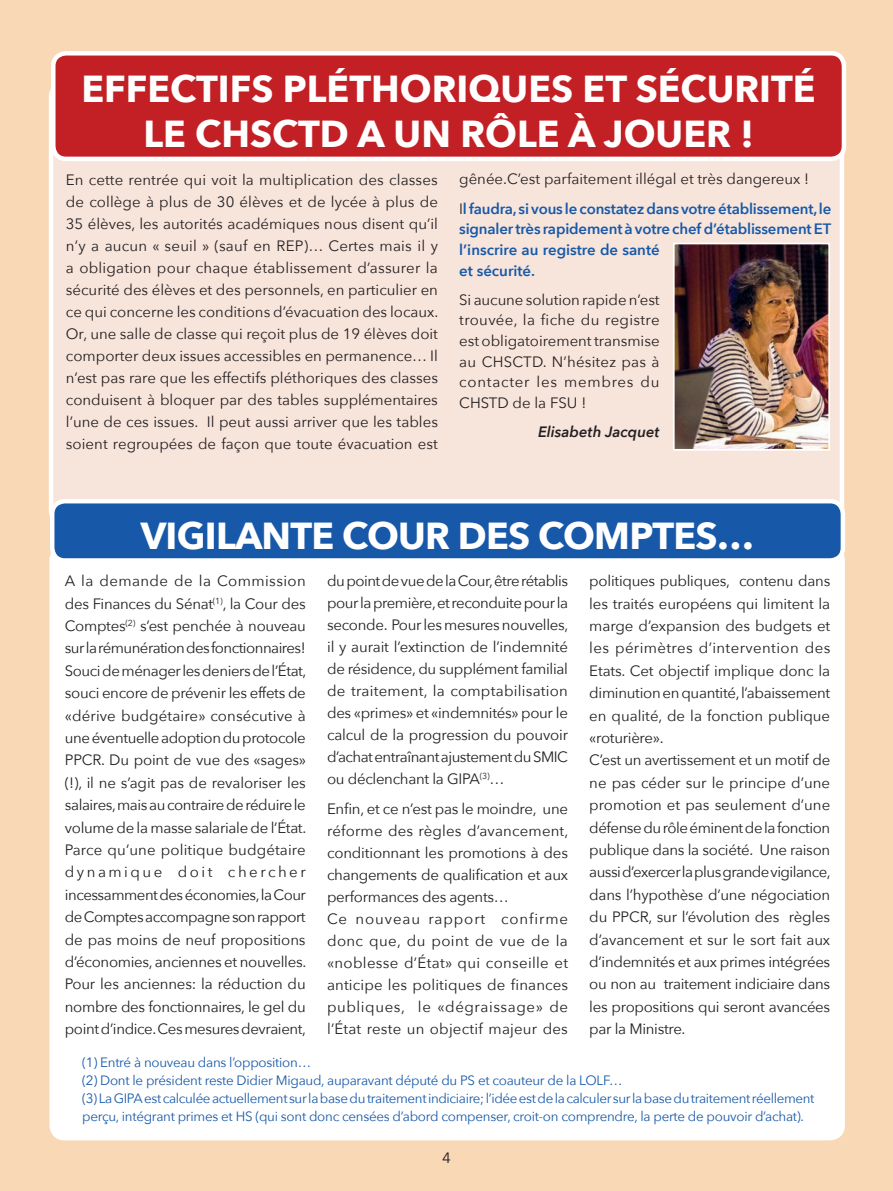
<style>
.page{position:relative;width:893px;height:1191px;background:#f8d8b5}
.page>*{position:absolute;margin:0;border:0;box-sizing:border-box;transform-origin:0 0}
.t1{font:700 37.5px/45px "Avenir Next";color:#fff;text-align:center}
.t2{font:700 37.5px "Avenir Next";letter-spacing:-.02em;color:#fff}
.t3{font:15px/22.4px "Avenir Next";letter-spacing:-.01em;color:#231f20;text-align:justify}
.t4{font:15px/21.9px "Avenir Next";letter-spacing:.01em;color:#231f20}
.t5{font:600 15px/20.7px "Avenir Next";letter-spacing:-.01em;color:#1759a8}
.t6{font:italic 600 15px "Avenir Next";color:#231f20}
.t7{font:13.5px/18px "Avenir Next";letter-spacing:-.02em;color:#1759a8}
.s1{font-weight:400;color:#231f20}
</style>
<div class="page">
<div style="left:52px;top:547px;width:791px;height:591px;background:#fff;border-radius:13px"></div>
<div style="left:49px;top:545px;width:796px;height:595px;border:4px solid #fff;border-radius:13px"></div>
<div style="left:51px;top:84px;width:791px;height:439px;background:#f7e4db;border-radius:13px"></div>
<div style="left:52px;top:501px;width:791px;height:59px;background:#1759a8;border-radius:13px"></div>
<div style="left:50px;top:499px;width:795px;height:64px;border:4px solid #fff;border-radius:13px"></div>
<div style="left:53px;top:53px;width:791px;height:106px;background:#c32026;border-radius:13px"></div>
<div style="left:51px;top:51px;width:795px;height:110px;border:4px solid #fff;border-radius:13px"></div>
<img style="left:676px;top:246px;width:151px;height:202px">
<div style="left:673px;top:243px;width:157px;height:208px;border:2px solid #fff"></div>
<h1 class="t1" style="left:81px;top:66px;width:736px">EFFECTIFS PLÉTHORIQUES ET SÉCURITÉ<br>LE CHSCTD A UN RÔLE À JOUER !</h1>
<p class="t3" style="left:66px;top:168px;width:374px">En cette rentrée qui voit la multiplication des classes de collège à plus de 30 élèves et de lycée à plus de 35 élèves, les autorités académiques nous disent qu’il n’y a aucun « seuil » (sauf en REP)… Certes mais il y a obligation pour chaque établissement d’assurer la sécurité des élèves et des personnels, en particulier en ce qui concerne les conditions d’évacuation des locaux.<br>Or, une salle de classe qui reçoit plus de 19 élèves doit comporter deux issues accessibles en permanence… Il n’est pas rare que les effectifs pléthoriques des classes conduisent à bloquer par des tables supplémentaires l’une de ces issues. Il peut aussi arriver que les tables soient regroupées de façon que toute évacuation est</p>
<p class="t5" style="left:459px;top:165px;width:374px;line-height:29.1px"><span class="s1">gênée.C’est parfaitement illégal et très dangereux !<br>I</span>l faudra, si vous le constatez dans votre établissement, le</p>
<p class="t5" style="left:459px;top:219px;width:374px">signaler très rapidement à votre chef d’établissement ET l’inscrire au registre de santé<br>et sécurité.</p>
<p class="t3" style="left:459px;top:289px;width:202px;line-height:20.7px">Si aucune solution rapide n’est trouvée, la fiche du registre est obligatoirement transmise au CHSCTD. N’hésitez pas à contacter les membres du CHSTD de la FSU !</p>
<p class="t6" style="left:538px;top:423px;width:123px">Elisabeth Jacquet</p>
<h1 class="t2" style="left:141px;top:513px;width:615px">VIGILANTE COUR DES COMPTES…</h1>
<p class="t3" style="left:65px;top:570px;width:243px">A la demande de la Commission des Finances du Sénat<sup>(1)</sup>, la Cour des Comptes<sup>(2)</sup> s’est penchée à nouveau sur la rémunération des fonctionnaires!<br>Souci de ménager les deniers de l’État, souci encore de prévenir les effets de «dérive budgétaire» consécutive à une éventuelle adoption du protocole PPCR. Du point de vue des «sages» (!), il ne s’agit pas de revaloriser les salaires, mais au contraire de réduire le volume de la masse salariale de l’État.<br>Parce qu’une politique budgétaire dynamique doit chercher incessamment des économies, la Cour de Comptes accompagne son rapport de pas moins de neuf propositions d’économies, anciennes et nouvelles.<br>Pour les anciennes: la réduction du nombre des fonctionnaires, le gel du point d’indice. Ces mesures devraient,</p>
<p class="t3" style="left:327px;top:570px;width:243px;line-height:21.9px">du point de vue de la Cour, être rétablis pour la première, et reconduite pour la seconde. Pour les mesures nouvelles, il y aurait l’extinction de l’indemnité de résidence, du supplément familial de traitement, la comptabilisation des «primes» et «indemnités» pour le calcul de la progression du pouvoir d’achat entraînant ajustement du SMIC ou déclenchant la GIPA<sup>(3)</sup>…</p>
<p class="t4" style="left:327px;top:798px;width:243px">enfin, et ce n’est pas le moindre, une réforme des règles d’avancement, conditionnant les promotions à des changements de qualification et aux performances des agents…<br>Ce nouveau rapport confirme donc que, du point de vue de la «noblesse d’État» qui conseille et anticipe les politiques de finances publiques, le «dégraissage» de l’État reste un objectif majeur des</p>
<p class="t3" style="left:589px;top:570px;width:243px;text-align:left">politiques publiques, contenu dans les traités européens qui limitent la marge d’expansion des budgets et les périmètres d’intervention des Etats. Cet objectif implique donc la diminution en quantité, l’abaissement en qualité, de la fonction publique «roturière».<br>C’est un avertissement et un motif de ne pas céder sur le principe d’une promotion et pas seulement d’une défense du rôle éminent de la fonction publique dans la société. Une raison aussi d’exercer la plus grande vigilance, dans l’hypothèse d’une négociation du PPCR, sur l’évolution des règles d’avancement et sur le sort fait aux d’indemnités et aux primes intégrées ou non au traitement indiciaire dans les propositions qui seront avancées par la Ministre.</p>
<p class="t7" style="left:82px;top:1053px;width:734px">(1) Entré à nouveau dans l’opposition…<br>(2) Dont le président reste Didier Migaud, auparavant député du PS et coauteur de la LOLF…<br>(3) La GIPA est calculée actuellement sur la base du traitement indiciaire; l’idée est de la calculer sur la base du traitement réellement perçu, intégrant primes et HS (qui sont donc censées d’abord compenser, croit-on comprendre, la perte de pouvoir d’achat).</p>
<p class="t3" style="left:442px;top:1147px;width:10px">4</p>
</div>
